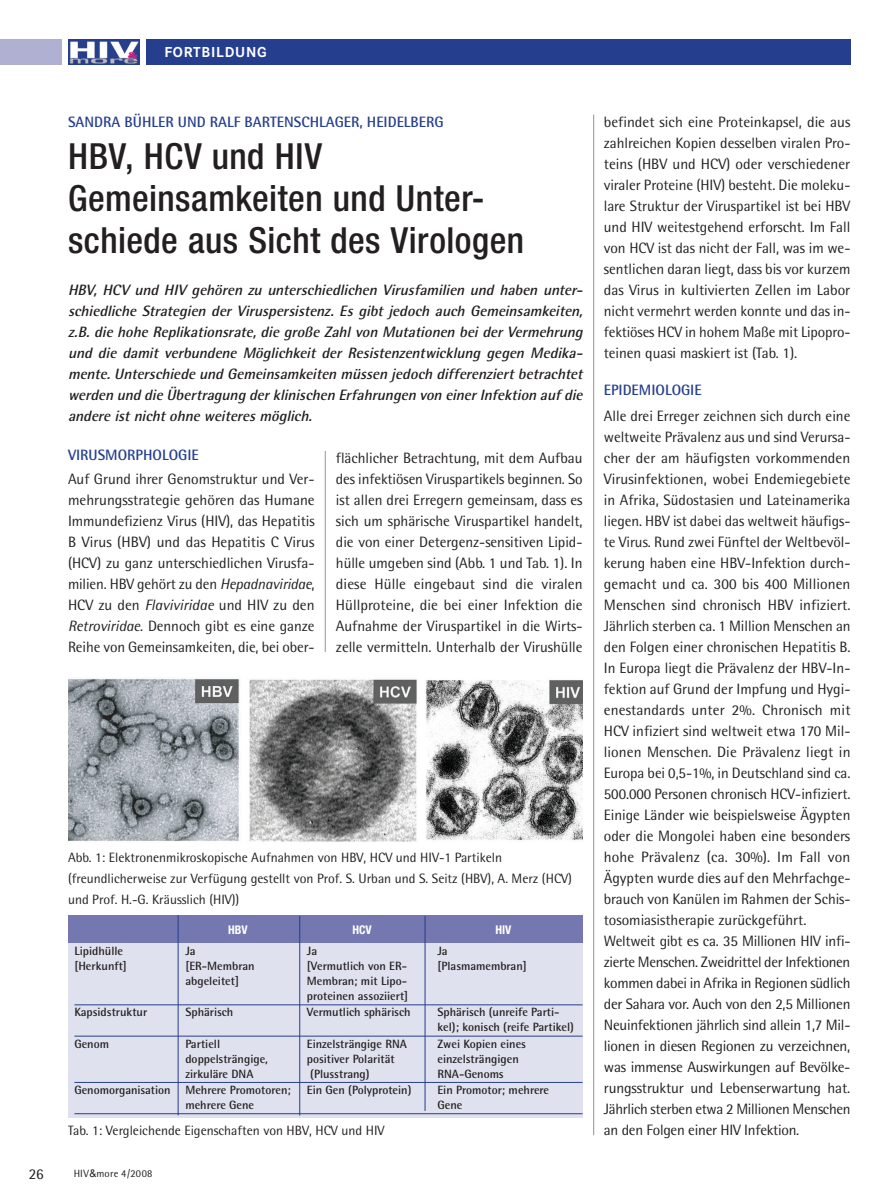
<style>
.page{position:relative;width:893px;height:1191px;background:#fff}
.page>*{position:absolute;margin:0;border:0;box-sizing:border-box;transform-origin:0 0}
.Überschrift{font:500 condensed 36px/42px "Helvetica Neue";letter-spacing:.015em;color:#231f20}
.Fliesstext{font:15px/21px "Rotis Semi Sans";letter-spacing:-.005em;color:#231f20;text-align:justify}
.medizin_Anfang{font:italic 700 15px/21px "Rotis Semi Sans";color:#231f20;text-align:justify}
.zwischen_Titel_med{font:700 15px "Rotis Semi Sans";color:#253f8e}
.Fliesstext-2{font:700 15px "Rotis Semi Sans";color:#253f8e}
.Rubriken{font:700 15px "Corporate S";letter-spacing:.05em;color:#fff}
.BU_s_schwarz{font:13.5px/21px "Rotis Semi Sans";color:#231f20}
.BU_s_schwarz-2{font:700 12px/15px "Rotis Semi Sans";color:#231f20}
.t1{font:700 condensed 12px "Helvetica Neue";color:#fff}
.t2{font:10.5px "Rotis Semi Sans";letter-spacing:.02em;color:#231f20}
.s1{font-style:italic}
.s2{font-family:"Arial"}
</style>
<div class="page">
<div style="left:146px;top:39px;width:704px;height:25px;background:#253f8e"></div>
<img style="left:69px;top:40px;width:70px;height:24px">
<div style="left:0;top:39px;width:62px;height:25px;background:#afb0d2"></div>
<hr style="left:593px;top:114px;width:1px;height:1021px;background:#939598">
<hr style="left:325px;top:451px;width:1px;height:201px;background:#939598">
<img style="left:68px;top:678px;width:515px;height:164px">
<div style="left:68px;top:943px;width:515px;height:174px;background:#e0e1ee"></div>
<div style="left:68px;top:915px;width:515px;height:27px;background:#7477b0"></div>
<hr style="left:74px;top:1004px;width:509px;height:1px;background:#253f8e">
<hr style="left:74px;top:1035px;width:509px;height:1px;background:#253f8e">
<hr style="left:74px;top:1082px;width:509px;height:1px;background:#253f8e">
<hr style="left:74px;top:1113px;width:509px;height:1px;background:#253f8e">
<hr style="left:299px;top:916px;width:1px;height:199px;background:#253f8e">
<hr style="left:178px;top:915px;width:1px;height:200px;background:#253f8e">
<hr style="left:425px;top:916px;width:1px;height:194px;background:#253f8e">
<p class="Rubriken" style="left:164px;top:43px;width:104px">FORTBILDUNG</p>
<p class="zwischen_Titel_med" style="left:68px;top:112px;width:377px">Sandra Bühler und Ralf Bartenschlager, H eidelberg</p>
<p class="Überschrift" style="left:68px;top:135px;width:458px">HBV, HCV und HIV<br>Gemeinsamkeiten und Unter&shy;schiede aus Sicht des Virologen</p>
<p class="medizin_Anfang" style="left:68px;top:279px;width:520px">HBV, HCV und HIV gehören zu unterschiedlichen Virusfamilien und haben unter&shy;schiedliche Strategien der Viruspersistenz. Es gibt jedoch auch Gemeinsamkeiten, z.B.diehoheReplikationsrate,diegroßeZahlvon Mutationen beiderVermehrung und die damit verbundene Möglichkeit der Resistenzentwicklung gegen Medika&shy;mente.Unterschiedeund Gemeinsamkeiten müssen jedoch differenziertbetrachtet werden und dieÜbertragung derklinischen Erfahrungen von einerInfektion aufdie andereistnichtohneweiteresmöglich.</p>
<p class="Fliesstext" style="left:336px;top:447px;width:248px">flächlicher Betrachtung, mit dem Aufbau des infektiösen Viruspartikels beginnen. So ist allen drei Erregern gemeinsam, dass es sich um sphärische Viruspartikel handelt, die von einer Detergenz-sensitiven Lipid&shy;hülle umgeben sind (Abb. 1 und Tab. 1). In diese Hülle eingebaut sind die viralen Hüllproteine, die bei einer Infektion die Aufnahme der Viruspartikel in die Wirts&shy;zelle vermitteln. Unterhalb der Virushülle</p>
<p class="Fliesstext-2" style="left:68px;top:445px;width:132px">Virusmorphologie</p>
<p class="Fliesstext" style="left:68px;top:468px;width:248px">Auf Grund ihrer Genomstruktur und Ver&shy;mehrungsstrategie gehören das Humane Immundefizienz Virus (HIV), das Hepatitis B Virus (HBV) und das Hepatitis C Virus (HCV) zu ganz unterschiedlichen Virusfa&shy;milien. HBV gehört zu den <span class="s1">Hepadnaviridae</span>, HCV zu den <span class="s1">Flaviviridae</span> und HIV zu den <span class="s1">Retroviridae</span>. Dennoch gibt es eine ganze Reihe von Gemeinsamkeiten, die, bei ober-</p>
<p class="BU_s_schwarz" style="left:68px;top:847px;width:505px">Abb. 1: Elektronenmikroskopische Aufnahmen von HBV, HCV und HIV-1 Partikeln (freundlicherweise zur Verfügung gestellt von Prof. S. Urban und S. Seitz (HBV), A. Merz (HCV) und Prof. H.-G. Kräusslich (HIV))</p>
<p class="t1" style="left:228px;top:922px;width:21px">HBV</p>
<p class="t1" style="left:353px;top:922px;width:21px">HCV</p>
<p class="t1" style="left:495px;top:922px;width:17px">HIV</p>
<p class="BU_s_schwarz-2" style="left:74px;top:943px;width:50px">Lipidhülle</p>
<p class="BU_s_schwarz-2" style="left:185px;top:943px;width:12px">Ja</p>
<p class="BU_s_schwarz-2" style="left:307px;top:943px;width:12px">Ja</p>
<p class="BU_s_schwarz-2" style="left:437px;top:943px;width:12px">Ja</p>
<p class="BU_s_schwarz-2" style="left:74px;top:958px;width:54px">[Herkunft]</p>
<p class="BU_s_schwarz-2" style="left:185px;top:958px;width:71px">[ER-Membran</p>
<p class="BU_s_schwarz-2" style="left:307px;top:958px;width:102px">[Vermutlich von ER-</p>
<p class="BU_s_schwarz-2" style="left:437px;top:958px;width:91px">[Plasmamembran]</p>
<p class="BU_s_schwarz-2" style="left:185px;top:973px;width:55px">abgeleitet]</p>
<p class="BU_s_schwarz-2" style="left:307px;top:973px;width:103px">Membran; mit Lipo&shy;proteinen assoziiert]</p>
<p class="BU_s_schwarz-2" style="left:74px;top:1004px;width:96px">Kapsidstruktur S</p>
<p class="BU_s_schwarz-2" style="left:191px;top:1004px;width:44px">phärisch</p>
<p class="BU_s_schwarz-2" style="left:307px;top:1004px;width:122px">Vermutlich sphärisch S</p>
<p class="BU_s_schwarz-2" style="left:437px;top:1004px;width:138px;text-indent:6px">phärisch (unreife Parti&shy;kel); konisch (reife Partikel)</p>
<p class="BU_s_schwarz-2" style="left:74px;top:1035px;width:36px">Genom</p>
<p class="BU_s_schwarz-2" style="left:185px;top:1035px;width:36px">Partiell</p>
<p class="BU_s_schwarz-2" style="left:307px;top:1035px;width:85px">Einzelsträngige RNA</p>
<p class="BU_s_schwarz-2" style="left:437px;top:1035px;width:90px">Zwei Kopien eines</p>
<p class="BU_s_schwarz-2" style="left:185px;top:1050px;width:84px">doppelsträngige,</p>
<p class="BU_s_schwarz-2" style="left:307px;top:1050px;width:89px">positiver Polarität</p>
<p class="BU_s_schwarz-2" style="left:437px;top:1050px;width:83px">einzelsträngigen</p>
<p class="BU_s_schwarz-2" style="left:185px;top:1065px;width:53px">zirkuläre DNA</p>
<p class="BU_s_schwarz-2" style="left:310px;top:1065px;width:61px">(Plusstrang)</p>
<p class="BU_s_schwarz-2" style="left:437px;top:1065px;width:7px">RNA</p>
<p class="BU_s_schwarz-2" style="left:459px;top:1065px;width:46px">-Genoms</p>
<p class="BU_s_schwarz-2" style="left:185px;top:1082px;width:365px;text-indent:-111px">Genomorganisation Mehrere Promotoren; Ein Gen (Polyprotein) Ein Promotor; mehrere mehrere Gene G</p>
<p class="BU_s_schwarz-2" style="left:445px;top:1097px;width:19px">ene</p>
<p class="BU_s_schwarz" style="left:68px;top:1120px;width:318px">Tab. 1: Vergleichende Eigenschaften von HBV, HCV und HIV</p>
<p class="Fliesstext" style="left:29px;top:1163px;width:16px">26</p>
<p class="t2" style="left:74px;top:1167px;width:80px">HIV<span class="s2">&amp;</span>more 4/2008</p>
<p class="Fliesstext" style="left:604px;top:111px;width:248px">befindet sich eine Proteinkapsel, die aus zahlreichen Kopien desselben viralen Pro&shy;teins (HBV und HCV) oder verschiedener viraler Proteine (HIV) besteht. Die moleku&shy;lare Struktur der Viruspartikel ist bei HBV und HIV weitestgehend erforscht. Im Fall von HCV ist das nicht der Fall, was im we&shy;sentlichen daran liegt, dass bis vor kurzem das Virus in kultivierten Zellen im Labor nicht vermehrt werden konnte und das in&shy;fektiöses HCV in hohem Maße mit Lipopro&shy;teinen quasi maskiert ist (Tab. 1).</p>
<p class="Fliesstext-2" style="left:604px;top:381px;width:99px">Epidemiologie</p>
<p class="Fliesstext" style="left:604px;top:405px;width:248px">Alle drei Erreger zeichnen sich durch eine weltweite Prävalenz aus und sind Verursa&shy;cher der am häufigsten vorkommenden Virusinfektionen, wobei Endemiegebiete in Afrika, Südostasien und Lateinamerika liegen. HBV ist dabei das weltweit häufigs&shy;te Virus. Rund zwei Fünftel der Weltbevöl&shy;kerung haben eine HBV-Infektion durch&shy;gemacht und ca. 300 bis 400 Millionen Menschen sind chronisch HBV infiziert.<br>Jährlich sterben ca. 1 Million Menschen an den Folgen einer chronischen Hepatitis B.<br>In Europa liegt die Prävalenz der HBV-In&shy;fektion auf Grund der Impfung und Hygi&shy;enestandards unter 2%. Chronisch mit HCV infiziert sind weltweit etwa 170 Mil&shy;lionen Menschen. Die Prävalenz liegt in Europa bei 0,5-1%, in Deutschland sind ca.<br>500.000 Personen chronisch HCV-infiziert.<br>Einige Länder wie beispielsweise Ägypten oder die Mongolei haben eine besonders hohe Prävalenz (ca. 30%). Im Fall von Ägypten wurde dies auf den Mehrfachge&shy;brauch von Kanülen im Rahmen der Schis&shy;tosomiasistherapie zurückgeführt.</p>
<p class="Fliesstext" style="left:604px;top:930px;width:248px">Weltweit gibt es ca. 35 Millionen HIV infi&shy;zierte Menschen. Zweidrittel der Infektionen kommen dabei in Afrika in Regionen südlich der Sahara vor. Auch von den 2,5 Millionen Neuinfektionen jährlich sind allein 1,7 Mil&shy;lionen in diesen Regionen zu verzeichnen, was immense Auswirkungen auf Bevölke&shy;rungsstruktur und Lebenserwartung hat.<br>Jährlich sterben etwa 2 Millionen Menschen an den Folgen einer HIV Infektion.</p>
</div>
